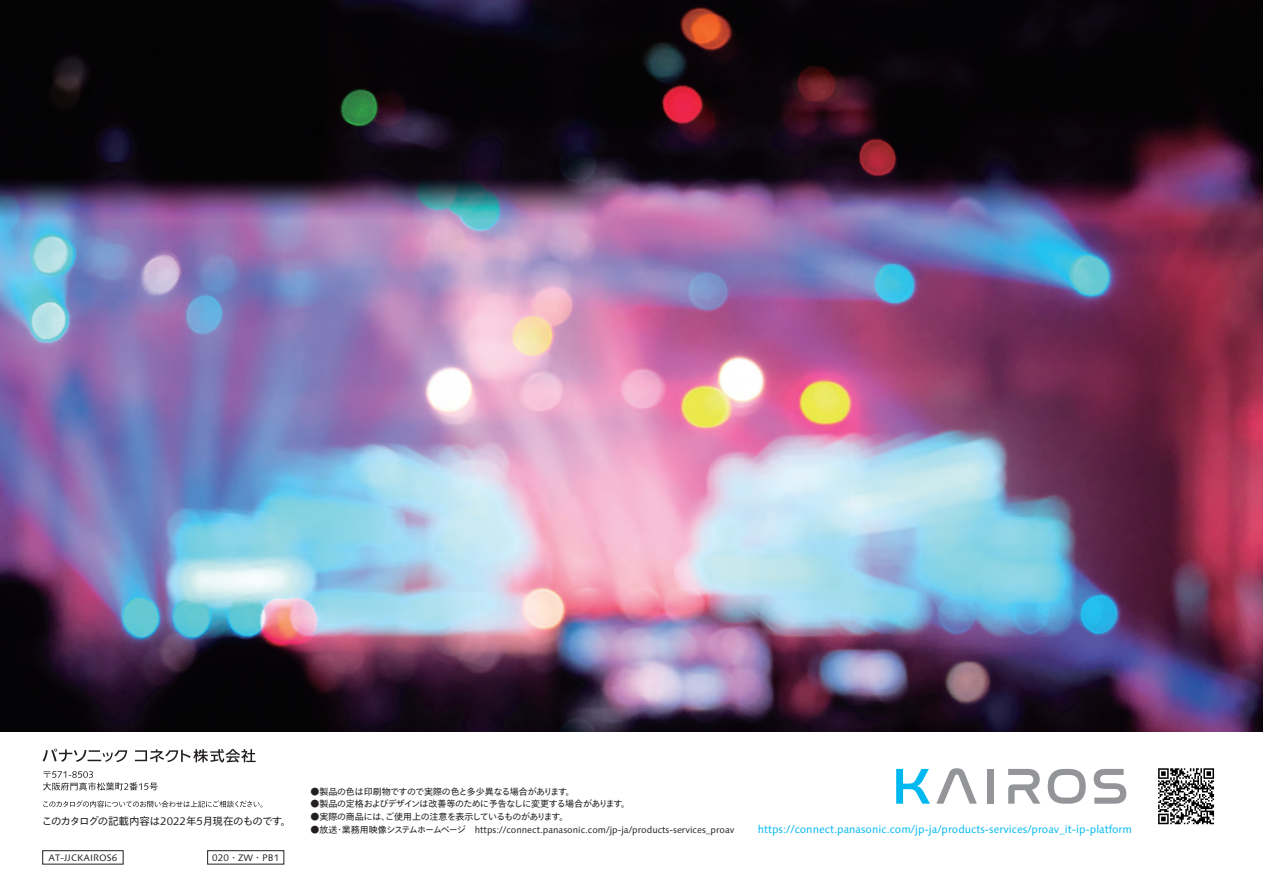
<style>
.page{position:relative;width:1263px;height:893px;background:#fff}
.page>*{position:absolute;margin:0;border:0;box-sizing:border-box;transform-origin:0 0}
.t1{font:10.95px "Syntax Next LT Pro";color:#00b8f0}
.日本語_品名_新{font:10.5px "Tazugane Gothic Std N";letter-spacing:-.08em;color:#231f20}
.t2{font:9.45px "Syntax Next LT Pro";color:#231f20}
.t3{font:9px "Tazugane Gothic Std N";letter-spacing:-.035em;color:#231f20}
.s1{font-family:"Syntax Next LT Pro";font-size:10.95px}
.s2{font-family:"Tazugane Gothic Std N";font-size:9px}
</style>
<div class="page">
<img style="left:0;top:0;width:1263px;height:731px">
<div style="left:43px;top:850px;width:80px;height:14px;border:1px solid #231f20"></div>
<div style="left:207px;top:850px;width:77px;height:14px;border:1px solid #231f20"></div>
<svg style="left:1158px;top:768px;width:56px;height:56px"></svg>
<svg style="left:43px;top:800px;width:219px;height:7px"></svg>
<svg style="left:43px;top:771px;width:115px;height:19px"></svg>
<svg style="left:43px;top:749px;width:84px;height:13px"></svg>
<svg style="left:135px;top:749px;width:121px;height:13px"></svg>
<svg style="left:896px;top:769px;width:34px;height:35px"></svg>
<svg style="left:936px;top:768px;width:41px;height:36px"></svg>
<div style="left:988px;top:769px;width:6px;height:35px;background:#939598"></div>
<svg style="left:1008px;top:769px;width:32px;height:35px"></svg>
<svg style="left:1048px;top:769px;width:38px;height:35px"></svg>
<svg style="left:1094px;top:769px;width:32px;height:35px"></svg>
<p class="日本語_品名_新" style="left:42px;top:813px;width:251px">このカタログの記載内容は<span class="s1">2022</span>年<span class="s1">5</span>月現在のものです。</p>
<p class="t2" style="left:49px;top:852px;width:70px">AT-JJCKAIROS6</p>
<p class="t2" style="left:212px;top:852px;width:69px">020<span class="s2">・</span>ZW<span class="s2">・</span>PB1</p>
<p class="t3" style="left:310px;top:785px;width:266px">●製品の色は印刷物ですので実際の色と多少異なる場合があります。</p>
<p class="t3" style="left:310px;top:798px;width:321px">●製品の定格およびデザインは改善等のために予告なしに変更する場合があります。</p>
<p class="t3" style="left:310px;top:810px;width:259px">●実際の商品には、ご使用上の注意を表示しているものがあります。</p>
<p class="t2" style="left:310px;top:824px;width:425px"><span class="s2">●放送・業務用映像システムホームページ　</span>https://connect.panasonic.com/jp-ja/products-services_proav</p>
<p class="t1" style="left:758px;top:823px;width:376px">https://connect.panasonic.com/jp-ja/products-services/proav_it-ip-platform</p>
</div>
